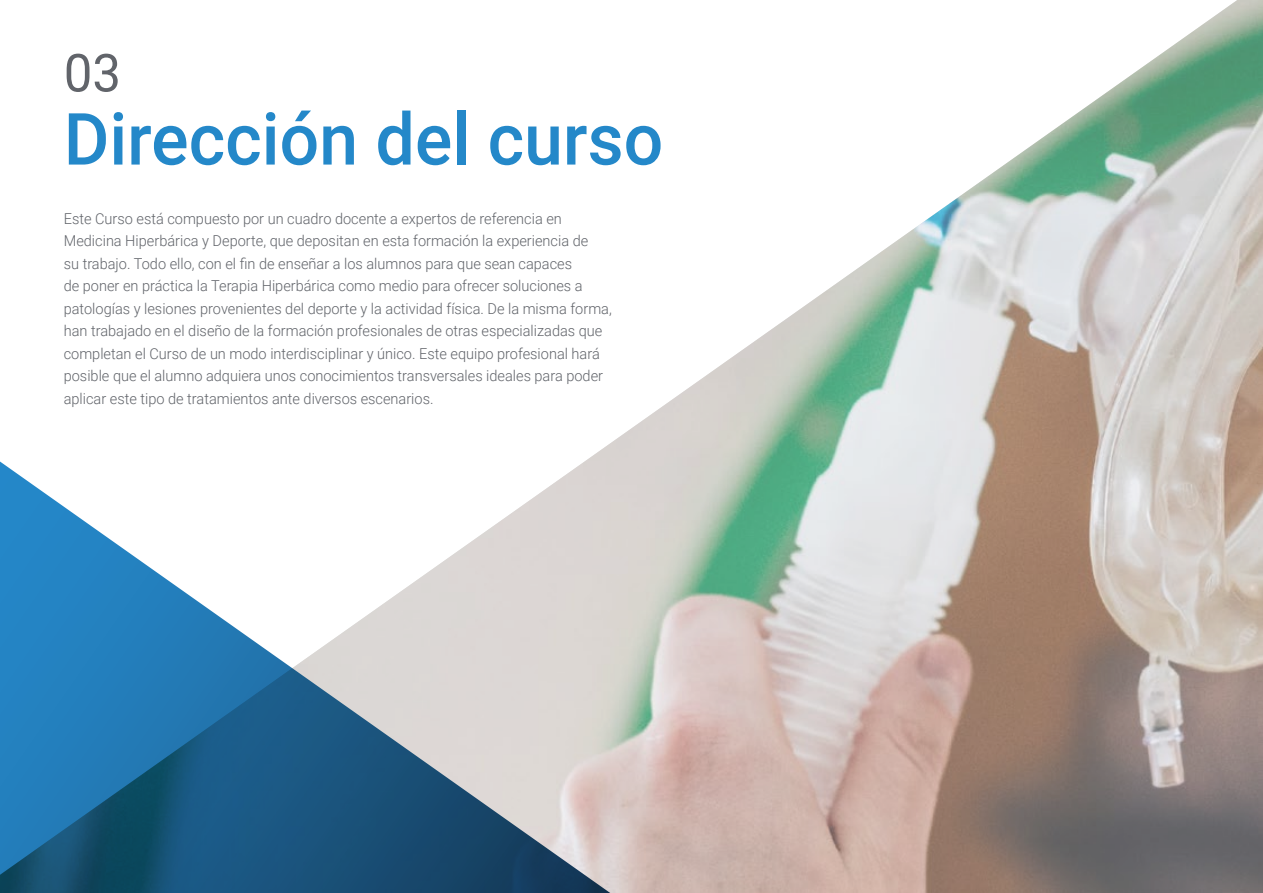
<style>
.page{position:relative;width:1263px;height:893px;background:#fff}
.page>*{position:absolute;margin:0;border:0;box-sizing:border-box;transform-origin:0 0}
.t1{font:500 72px "Roboto";color:#2488c9}
.t2{font:52.5px "Roboto";color:#61646a}
.t3{font:300 15px/22.5px "Roboto";color:#61646a}
</style>
<div class="page">
<img style="left:607px;top:0;width:656px;height:893px">
<svg style="left:0;top:446px;width:640px;height:447px"></svg>
<h2 class="t2" style="left:64px;top:36px;width:59px">03</h2>
<h1 class="t1" style="left:64px;top:89px;width:601px">Dirección del curso</h1>
<p class="t3" style="left:64px;top:207px;width:549px">Este Curso está compuesto por un cuadro docente a expertos de referencia en Medicina Hiperbárica y Deporte, que depositan en esta formación la experiencia de<br>su trabajo. Todo ello, con el fin de enseñar a los alumnos para que sean capaces<br>de poner en práctica la Terapia Hiperbárica como medio para ofrecer soluciones a patologías y lesiones provenientes del deporte y la actividad física. De la misma forma, han trabajado en el diseño de la formación profesionales de otras especializadas que completan el Curso de un modo interdisciplinar y único. Este equipo profesional hará posible que el alumno adquiera unos conocimientos transversales ideales para poder aplicar este tipo de tratamientos ante diversos escenarios.</p>
</div>
